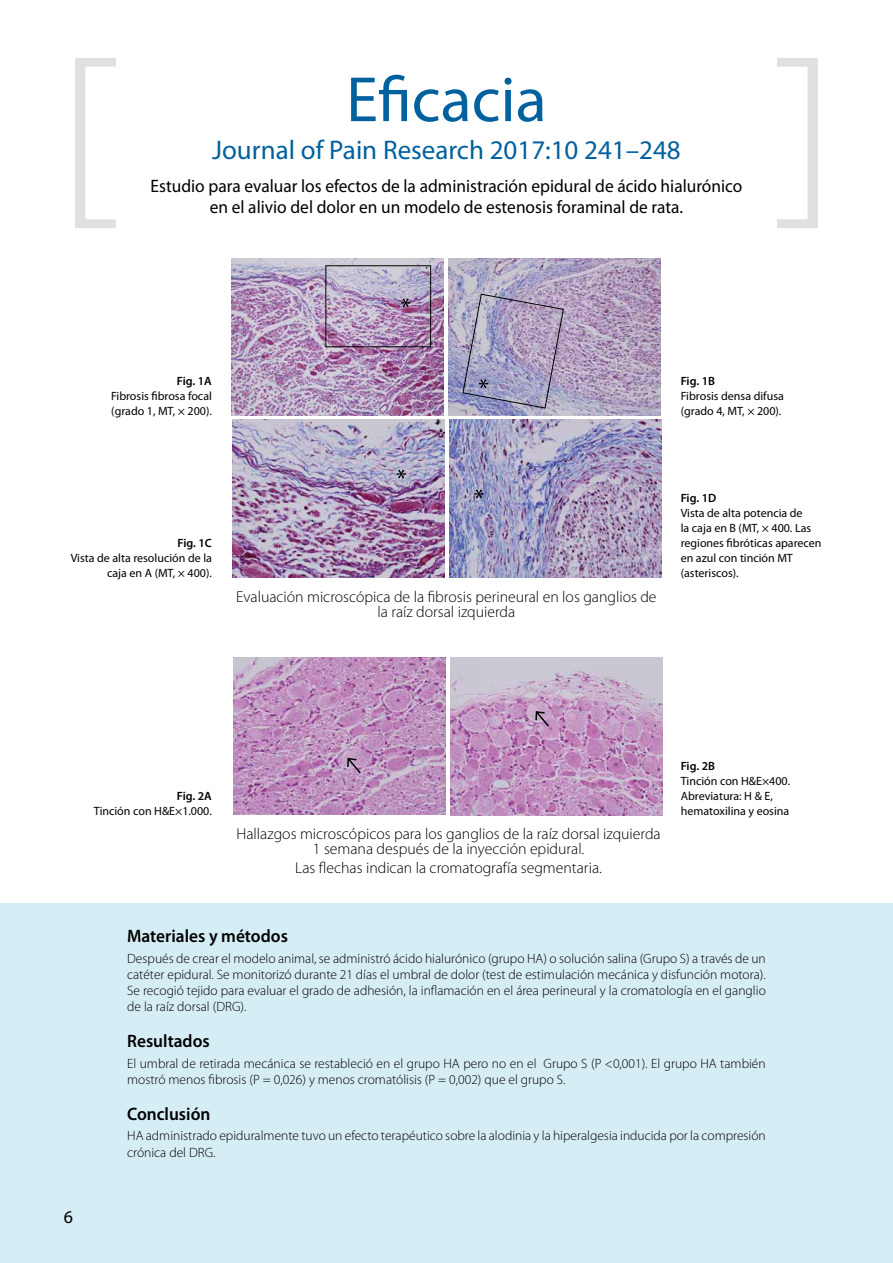
<style>
.page{position:relative;width:893px;height:1263px;background:#fff}
.page>*{position:absolute;margin:0;border:0;box-sizing:border-box;transform-origin:0 0}
.t1{font:64.5px "Myriad Pro";color:#00619f}
.t2{font:27px "Myriad Pro";color:#00619f}
.t3{font:18px/21.6px "Myriad Pro";color:#000;text-align:center}
.t4{font:600 18px "Myriad Pro";color:#000}
.t5{font:300 15.75px/15px "Myriad Pro";color:#000;text-align:center}
.t6{font:300 13.5px/16.2px "Myriad Pro";color:#000}
.t7{font:12px/15px "Myriad Pro";color:#000}
.t8{font:600 12px "Myriad Pro";color:#000}
</style>
<div class="page">
<img style="left:231px;top:258px;width:213px;height:157px">
<img style="left:448px;top:258px;width:213px;height:157px">
<img style="left:232px;top:420px;width:213px;height:157px">
<img style="left:449px;top:420px;width:213px;height:157px">
<svg style="left:401px;top:298px;width:9px;height:9px"></svg>
<svg style="left:397px;top:470px;width:9px;height:8px"></svg>
<svg style="left:474px;top:489px;width:9px;height:9px"></svg>
<div style="left:325px;top:265px;width:106px;height:82px;border:1px solid #000"></div>
<img style="left:462px;top:293px;width:102px;height:116px">
<img style="left:233px;top:657px;width:213px;height:157px">
<img style="left:450px;top:658px;width:213px;height:157px">
<svg style="left:346px;top:757px;width:16px;height:18px"></svg>
<svg style="left:534px;top:710px;width:16px;height:18px"></svg>
<div style="left:0;top:904px;width:893px;height:359px;background:#d5edf5"></div>
<svg style="left:75px;top:58px;width:41px;height:170px"></svg>
<svg style="left:777px;top:58px;width:41px;height:170px"></svg>
<h1 class="t1" style="left:346px;top:60px;width:202px">Eficacia</h1>
<h2 class="t2" style="left:212px;top:134px;width:470px">Journal of Pain Research 2017:10 241–248</h2>
<h3 class="t3" style="left:151px;top:174px;width:593px">Estudio para evaluar los efectos de la administración epidural de ácido hialurónico en el alivio del dolor en un modelo de estenosis foraminal de rata.</h3>
<p class="t8" style="left:177px;top:374px;width:36px">Fig. 1A</p>
<p class="t7" style="left:111px;top:389px;width:102px">Fibrosis fibrosa focal (grado 1, MT, × 200).</p>
<p class="t8" style="left:681px;top:374px;width:36px">Fig. 1B</p>
<p class="t7" style="left:681px;top:389px;width:105px">Fibrosis densa difusa (grado 4, MT, × 200).</p>
<p class="t8" style="left:178px;top:535px;width:36px">Fig. 1C</p>
<p class="t7" style="left:71px;top:550px;width:143px;text-align:right">Vista de alta resolución de la caja en A (MT, × 400).</p>
<p class="t5" style="left:236px;top:589px;width:422px">Evaluación microscópica de la fibrosis perineural en los ganglios de la raíz dorsal izquierda</p>
<p class="t8" style="left:681px;top:490px;width:37px">Fig. 1D</p>
<p class="t7" style="left:681px;top:505px;width:142px">Vista de alta potencia de<br>la caja en B (MT, × 400. Las regiones fibróticas aparecen en azul con tinción MT (asteriscos).</p>
<p class="t8" style="left:177px;top:788px;width:36px">Fig. 2A</p>
<p class="t7" style="left:94px;top:803px;width:120px">Tinción con H&amp;E×1.000.</p>
<p class="t5" style="left:236px;top:826px;width:426px">Hallazgos microscópicos para los ganglios de la raíz dorsal izquierda<br>1 semana después de la inyección epidural.</p>
<p class="t5" style="left:295px;top:860px;width:308px">Las flechas indican la cromatografía segmentaria.</p>
<p class="t8" style="left:681px;top:758px;width:36px">Fig. 2B</p>
<p class="t7" style="left:681px;top:773px;width:111px">Tinción con H&amp;E×400.<br>Abreviatura: H &amp; E, hematoxilina y eosina</p>
<h3 class="t3" style="left:64px;top:1206px;width:11px">6</h3>
<h3 class="t4" style="left:127px;top:925px;width:162px">Materiales y métodos</h3>
<p class="t6" style="left:127px;top:950px;width:640px;text-align:justify">Después de crear el modelo animal, se administró ácido hialurónico (grupo HA) o solución salina (Grupo S) a través de un catéter epidural. Se monitorizó durante 21 días el umbral de dolor (test de estimulación mecánica y disfunción motora).<br>Se recogió tejido para evaluar el grado de adhesión, la inflamación en el área perineural y la cromatología en el ganglio de la raíz dorsal (DRG).</p>
<h3 class="t4" style="left:127px;top:1030px;width:84px">Resultados</h3>
<p class="t6" style="left:127px;top:1055px;width:640px">El umbral de retirada mecánica se restableció en el grupo HA pero no en el Grupo S (P &lt;0,001). El grupo HA también mostró menos fibrosis (P = 0,026) y menos cromatólisis (P = 0,002) que el grupo S.</p>
<h3 class="t4" style="left:127px;top:1102px;width:85px">Conclusión</h3>
<p class="t6" style="left:127px;top:1128px;width:640px">HA administrado epiduralmente tuvo un efecto terapéutico sobre la alodinia y la hiperalgesia inducida por la compresión crónica del DRG.</p>
</div>
